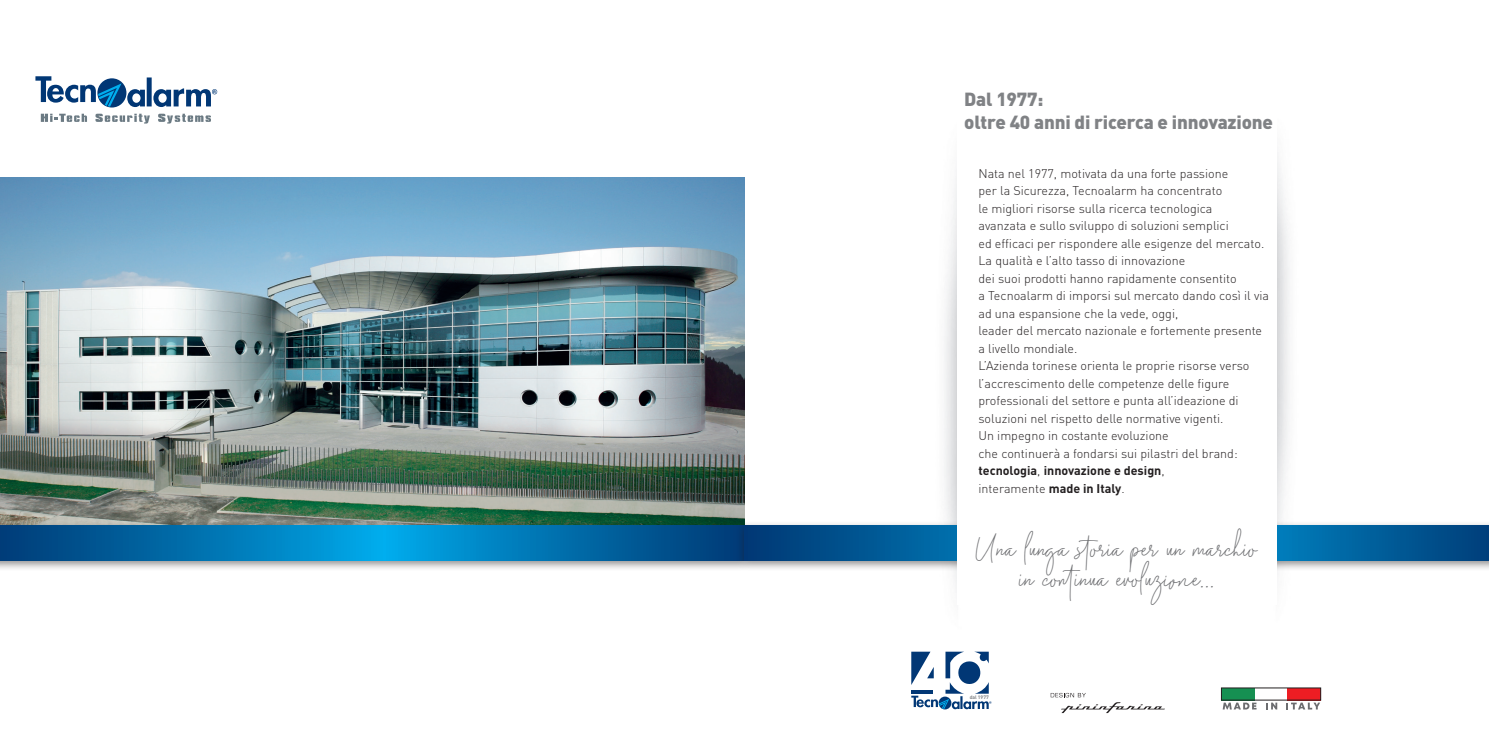
<style>
.page{position:relative;width:1489px;height:745px;background:#fff}
.page>*{position:absolute;margin:0;border:0;box-sizing:border-box;transform-origin:0 0}
.t1{font:25px/30px "Midnight Signature";color:#6c6d70;text-align:center}
.t2{font:900 18.75px/22.5px "DIN";letter-spacing:-.01em;color:#808285}
.t3{font:300 12.5px/17.5px "DIN";color:#231f20}
.t4{font:700 5px "DIN";color:#808285}
.s1{font-weight:700}
</style>
<div class="page">
<svg style="left:41px;top:114px;width:46px;height:8px"></svg>
<svg style="left:95px;top:114px;width:55px;height:9px"></svg>
<svg style="left:158px;top:114px;width:53px;height:9px"></svg>
<svg style="left:127px;top:89px;width:18px;height:18px"></svg>
<div style="left:147px;top:77px;width:5px;height:29px;background:#013775"></div>
<div style="left:97px;top:78px;width:29px;height:29px;background:#013775;border-radius:50%"></div>
<svg style="left:153px;top:88px;width:64px;height:19px"></svg>
<svg style="left:35px;top:76px;width:86px;height:31px"></svg>
<img style="left:0;top:177px;width:744px;height:343px">
<img style="left:1277px;top:156px;width:45px;height:533px">
<svg style="left:1221px;top:687px;width:99px;height:22px"></svg>
<svg style="left:1050px;top:692px;width:114px;height:20px"></svg>
<svg style="left:911px;top:651px;width:80px;height:57px"></svg>
<div style="left:0;top:520px;width:752px;height:51px;background:#231f20;opacity:.5"></div>
<svg style="left:0;top:524px;width:736px;height:36px;background:#0271ac"></svg>
<div style="left:736px;top:520px;width:752px;height:51px;background:#231f20;opacity:.5"></div>
<svg style="left:744px;top:524px;width:744px;height:36px;background:#075c97"></svg>
<div style="left:957px;top:90px;width:319px;height:514px;background:#fff"></div>
<h2 class="t2" style="left:964px;top:87px;width:310px">Dal 1977:<br>oltre 40 anni di ricerca e innovazione</h2>
<p class="t3" style="left:978px;top:164px;width:292px">Nata nel 1977, motivata da una forte passione<br>per la Sicurezza, Tecnoalarm ha concentrato<br>le migliori risorse sulla ricerca tecnologica<br>avanzata e sullo sviluppo di soluzioni semplici<br>ed efficaci per rispondere alle esigenze del mercato.<br>La qualità e l’alto tasso di innovazione<br>dei suoi prodotti hanno rapidamente consentito<br>a Tecnoalarm di imporsi sul mercato dando così il via ad una espansione che la vede, oggi,<br>leader del mercato nazionale e fortemente presente a livello mondiale.<br>L’Azienda torinese orienta le proprie risorse verso l’accrescimento delle competenze delle figure professionali del settore e punta all’ideazione di soluzioni nel rispetto delle normative vigenti.<br>Un impegno in costante evoluzione<br>che continuerà a fondarsi sui pilastri del brand: <span class="s1">tecnologia</span>, <span class="s1">innovazione e design</span>,<br>interamente <span class="s1">made in Italy</span>.</p>
<h1 class="t1" style="left:975px;top:538px;width:283px">Una lunga storia per un marchio in continua evoluzione. . .</h1>
<p class="t4" style="left:969px;top:693px;width:21px">dal 1977</p>
</div>
